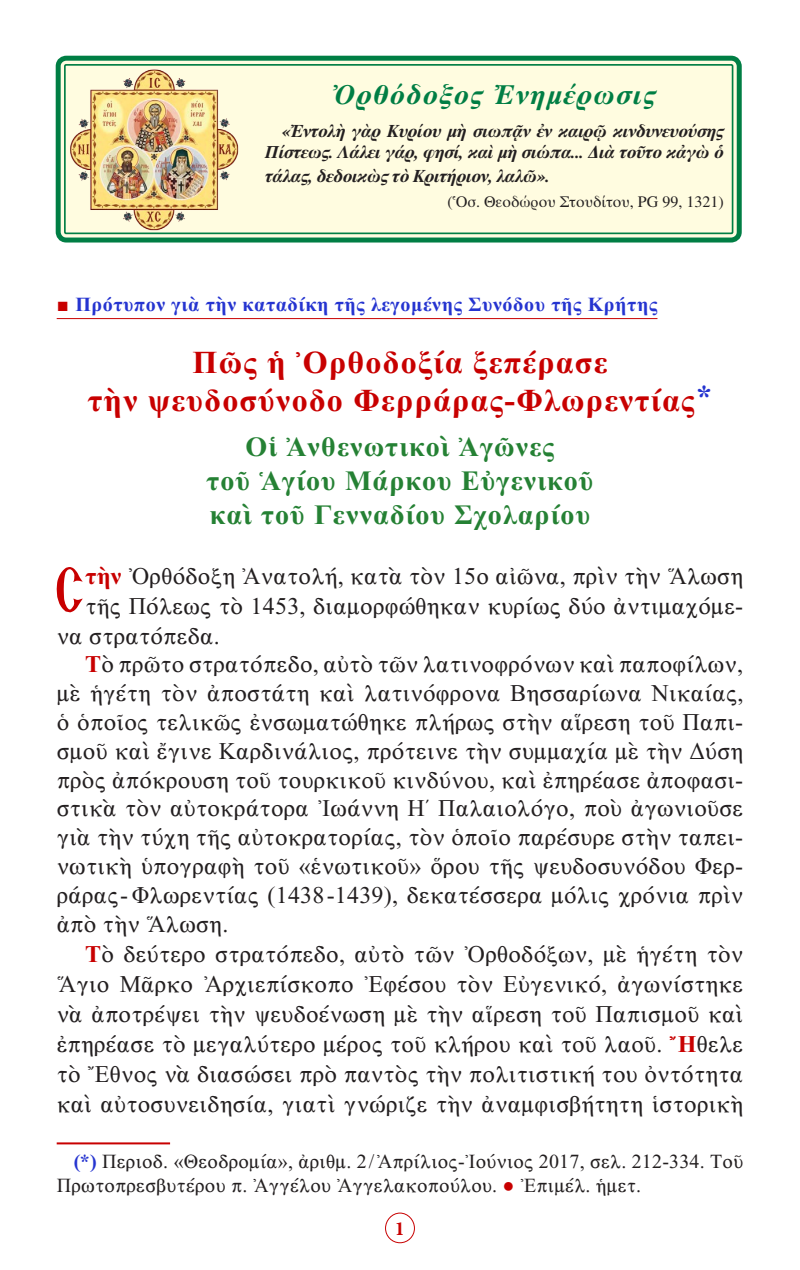
<style>
.page{position:relative;width:800px;height:1270px;background:#fff}
.page>*{position:absolute;margin:0;border:0;box-sizing:border-box;transform-origin:0 0}
.t1{font:65px "BYZIMAK";color:#c80000}
.t2{font:32px "CTOS New Times Bold Test 1";letter-spacing:.04em;color:#c80000}
.t3{font:28px "CTOS New Times Bold Test 1";letter-spacing:.04em;color:#258134}
.t4{font:italic 700 28px "CTOS Times Pro";letter-spacing:.05em;color:#007e44}
.t5{font:24px/28.8px "CTOS New Times Roman Test 1";letter-spacing:.01em;color:#231f20;text-align:justify}
.t6{font:20px/24px "CTOS New Times Roman Test 1";letter-spacing:.01em;color:#231f20}
.t7{font:20px "CTOS New Times Bold Test 1";letter-spacing:.03em;color:#2534d0}
.t8{font:700 20px "Minion Pro";color:#c80000}
.t9{font:italic 700 18px/21.6px "CTOS Times Pro";letter-spacing:-.02em;color:#231f20;text-align:right}
.t10{font:16px "CTOS Times Pro";color:#231f20}
.s1{font-family:"CTOS New Times Roman Test 1";color:#c80000}
.s2{color:#2534d0}
.s3{font-family:"CTOS New Times Bold Test 1";color:#c80000}
.s4{font-family:"CTOS New Times Bold Test 1";color:#2534d0}
.s5{font-family:"Palatino Linotype";color:#c80000}
</style>
<div class="page">
<div style="left:385px;top:1213px;width:30px;height:30px;border:1px solid #c80000;border-radius:50%"></div>
<hr style="left:57px;top:318px;width:600px;height:1px;background:#c80000">
<div style="left:61px;top:61px;width:676px;height:177px;background:#fffce0;border-radius:6px"></div>
<div style="left:56px;top:56px;width:686px;height:187px;border:5px solid #007e44;border-radius:8px"></div>
<div style="left:64px;top:64px;width:669px;height:170px;border:2px solid #007e44;border-radius:2px"></div>
<img style="left:70px;top:69px;width:169px;height:162px">
<hr style="left:57px;top:1142px;width:113px;height:2px;background:#c80000">
<p class="t4" style="left:333px;top:78px;width:324px">Ὀρθόδοξος Ἐνημέρωσις</p>
<p class="t9" style="left:265px;top:120px;width:460px">«Ἐντολὴ γὰρ Κυρίου μὴ σιωπᾷν ἐν καιρῷ κινδυνευούσης<br>Πίστεως. Λάλει γάρ, φησί, καὶ μὴ σιώπα... Διὰ τοῦτο κἀγὼ ὁ</p>
<p class="t9" style="left:265px;top:165px;width:286px">τάλας, δεδοικὼς τὸ Κριτήριον, λαλῶ».</p>
<p class="t10" style="left:447px;top:193px;width:278px">(Ὁσ. Θεοδώρου Στουδίτου, PG 99, 1321)</p>
<p class="t7" style="left:57px;top:293px;width:602px"><span class="s1">■</span> Πρότυπον γιὰ τὴν καταδίκη τῆς λεγομένης Συνόδου τῆς Κρήτης</p>
<p class="t2" style="left:193px;top:345px;width:416px">Πῶς ἡ Ὀρθοδοξία ξεπέρασε</p>
<p class="t2" style="left:88px;top:383px;width:626px">τὴν ψευδοσύνοδο Φερράρας-Φλωρεντίας<span class="s2">*</span></p>
<p class="t3" style="left:246px;top:431px;width:310px">Οἱ Ἀνθενωτικοὶ Ἀγῶνες</p>
<p class="t3" style="left:206px;top:465px;width:388px">τοῦ Ἁγίου Μάρκου Εὐγενικοῦ</p>
<p class="t3" style="left:210px;top:499px;width:382px">καὶ τοῦ Γενναδίου Σχολαρίου</p>
<p class="t1" style="left:55px;top:551px;width:31px">Σ</p>
<p class="t5" style="left:86px;top:561px;width:659px"><span class="s3">τὴν</span> Ὀρθόδοξη Ἀνατολή, κατὰ τὸν 15ο αἰῶνα, πρὶν τὴν Ἅλωση</p>
<p class="t5" style="left:86px;top:591px;width:659px">τῆς Πόλεως τὸ 1453, διαμορφώθηκαν κυρίως δύο ἀντιμαχόμε-</p>
<p class="t5" style="left:57px;top:621px;width:165px">να στρατόπεδα.</p>
<p class="t5" style="left:57px;top:650px;width:688px;text-indent:28px"><span class="s3">Τ</span>ὸ πρῶτο στρατόπεδο, αὐτὸ τῶν λατινοφρόνων καὶ παποφίλων, μὲ ἡγέτη τὸν ἀποστάτη καὶ λατινόφρονα Βησσαρίωνα Νικαίας, ὁ ὁποῖος τελικῶς ἐνσωματώθηκε πλήρως στὴν αἵρεση τοῦ Παπι&shy;σμοῦ καὶ ἔγινε Καρδινάλιος, πρότεινε τὴν συμμαχία μὲ τὴν Δύση πρὸς ἀπόκρουση τοῦ τουρκικοῦ κινδύνου, καὶ ἐπηρέασε ἀποφασι&shy;στικὰ τὸν αὐτοκράτορα Ἰωάννη Η´ Παλαιολόγο, ποὺ ἀγωνιοῦσε γιὰ τὴν τύχη τῆς αὐτοκρατορίας, τὸν ὁποῖο παρέσυρε στὴν ταπει&shy;νωτικὴ ὑπογραφὴ τοῦ «ἑνωτικοῦ» ὅρου τῆς ψευδοσυνόδου Φερ&shy;ράρας- Φλωρεντίας (1438-1439), δεκατέσσερα μόλις χρόνια πρὶν ἀπὸ τὴν Ἅλωση.</p>
<p class="t5" style="left:57px;top:939px;width:688px;line-height:30px;text-indent:28px"><span class="s3">Τ</span>ὸ δεύτερο στρατόπεδο, αὐτὸ τῶν Ὀρθοδόξων, μὲ ἡγέτη τὸν Ἅγιο Μᾶρκο Ἀρχιεπίσκοπο Ἐφέσου τὸν Εὐγενικό, ἀγωνίστηκε νὰ ἀποτρέψει τὴν ψευδοένωση μὲ τὴν αἵρεση τοῦ Παπισμοῦ καὶ ἐπηρέασε τὸ μεγαλύτερο μέρος τοῦ κλήρου καὶ τοῦ λαοῦ. <span class="s3">Ἤ</span>θελε τὸ Ἔθνος νὰ διασώσει πρὸ παντὸς τὴν πολιτιστική του ὀντότητα καὶ αὐτοσυνειδησία, γιατὶ γνώριζε τὴν ἀναμφισβήτητη ἱστορικὴ</p>
<p class="t6" style="left:57px;top:1149px;width:688px;text-indent:17px"><span class="s4">(*)</span> Περιοδ. «Θεοδρομία», ἀριθμ. 2/Ἀπρίλιος-Ἰούνιος 2017, σελ. 212-334. Τοῦ<br>Πρωτοπρεσβυτέρου π. Ἀγγέλου Ἀγγελακοπούλου. <span class="s5">●</span> Ἐπιμέλ. ἡμετ.</p>
<p class="t8" style="left:395px;top:1214px;width:11px">1</p>
</div>
